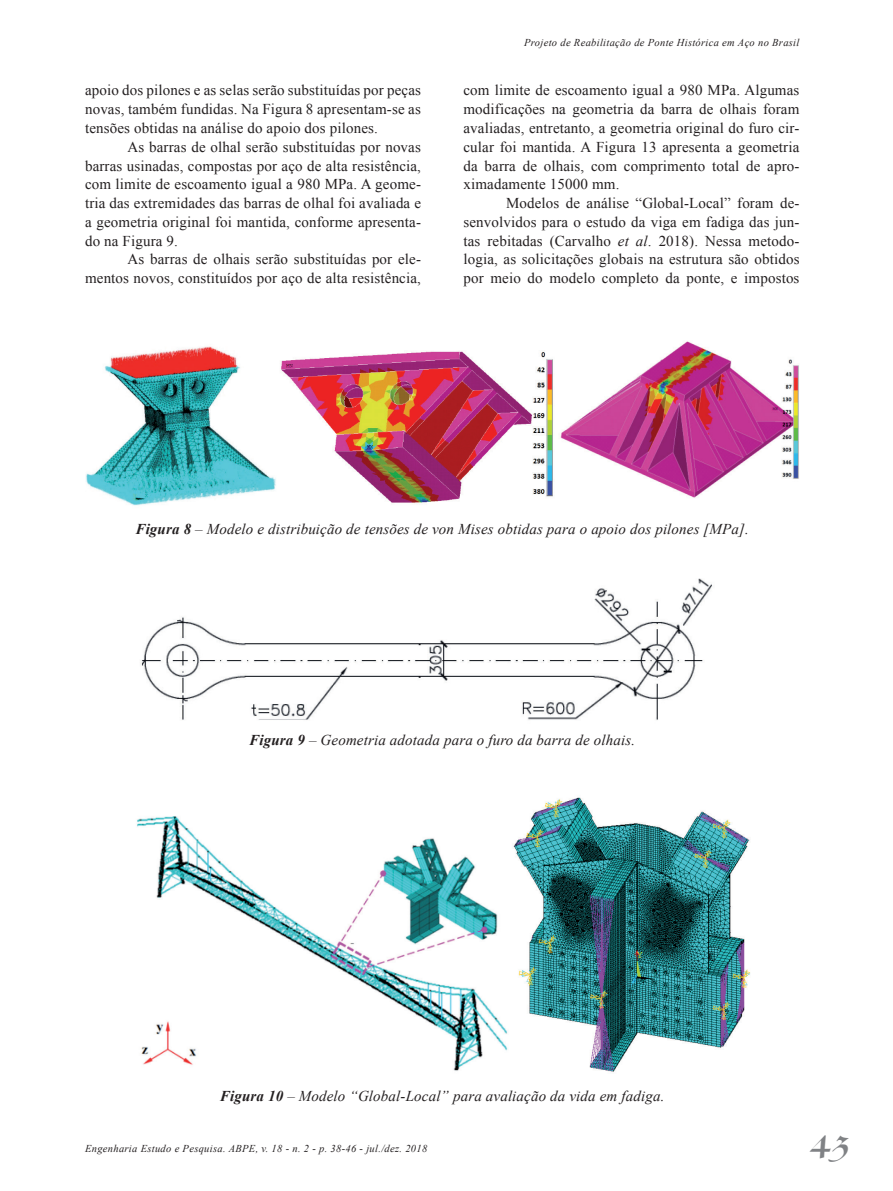
<style>
.page{position:relative;width:893px;height:1191px;background:#fff}
.page>*{position:absolute;margin:0;border:0;box-sizing:border-box;transform-origin:0 0}
.t1{font:46.5px "Aladdin";color:#808285}
.t2{font:15px/18.8px "Times New Roman";letter-spacing:.01em;color:#231f20;text-align:justify}
.t3{font:italic 15px "Times New Roman";letter-spacing:.01em;color:#231f20}
.t4{font:italic 10.5px "Times New Roman";letter-spacing:.03em;color:#231f20}
.s1{font-style:italic}
.s2{font-weight:700}
</style>
<div class="page">
<img style="left:86px;top:341px;width:713px;height:165px">
<img style="left:140px;top:578px;width:572px;height:142px">
<img style="left:137px;top:797px;width:613px;height:275px">
<p class="t2" style="left:85px;top:81px;width:337px">apoio dos pilones e as selas serão substituídas por peças novas, também fundidas. Na Figura 8 apresentam-se as tensões obtidas na análise do apoio dos pilones.</p>
<p class="t2" style="left:85px;top:137px;width:337px;text-indent:43px">As barras de olhal serão substituídas por novas barras usinadas, compostas por aço de alta resistência, com limite de escoamento igual a 980 MPa. A geome&shy;tria das extremidades das barras de olhal foi avaliada e a geometria original foi mantida, conforme apresenta&shy;do na Figura 9.</p>
<p class="t2" style="left:85px;top:249px;width:337px;text-align:right">As barras de olhais serão substituídas por ele&shy;mentos novos, constituídos por aço de alta resistência,</p>
<p class="t4" style="left:524px;top:35px;width:277px">Projeto de Reabilitação de Ponte Histórica em Aço no Brasil</p>
<p class="t2" style="left:463px;top:81px;width:337px">com limite de escoamento igual a 980 MPa. Algumas modificações na geometria da barra de olhais foram avaliadas, entretanto, a geometria original do furo cir&shy;cular foi mantida. A Figura 13 apresenta a geometria da barra de olhais, com comprimento total de apro&shy;ximadamente 15000 mm.</p>
<p class="t2" style="left:463px;top:193px;width:337px;text-indent:43px">Modelos de análise “Global-Local” foram de&shy;senvolvidos para o estudo da viga em fadiga das jun&shy;tas rebitadas (Carvalho <span class="s1">et al</span>. 2018). Nessa metodo&shy;logia, as solicitações globais na estrutura são obtidos por meio do modelo completo da ponte, e impostos</p>
<p class="t3" style="left:135px;top:518px;width:615px"><span class="s2">Figura 8</span> – Modelo e distribuição de tensões de von Mises obtidas para o apoio dos pilones [MPa].</p>
<p class="t3" style="left:249px;top:729px;width:387px"><span class="s2">Figura 9</span> – Geometria adotada para o furo da barra de olhais.</p>
<p class="t3" style="left:220px;top:1086px;width:446px"><span class="s2">Figura 10</span> – Modelo “Global-Local” para avaliação da vida em fadiga.</p>
<p class="t4" style="left:85px;top:1141px;width:344px">Engenharia Estudo e Pesquisa. ABPE, v. 18 - n. 2 - p. 38-46 - jul./dez. 2018</p>
<h1 class="t1" style="left:810px;top:1115px;width:42px">43</h1>
</div>
